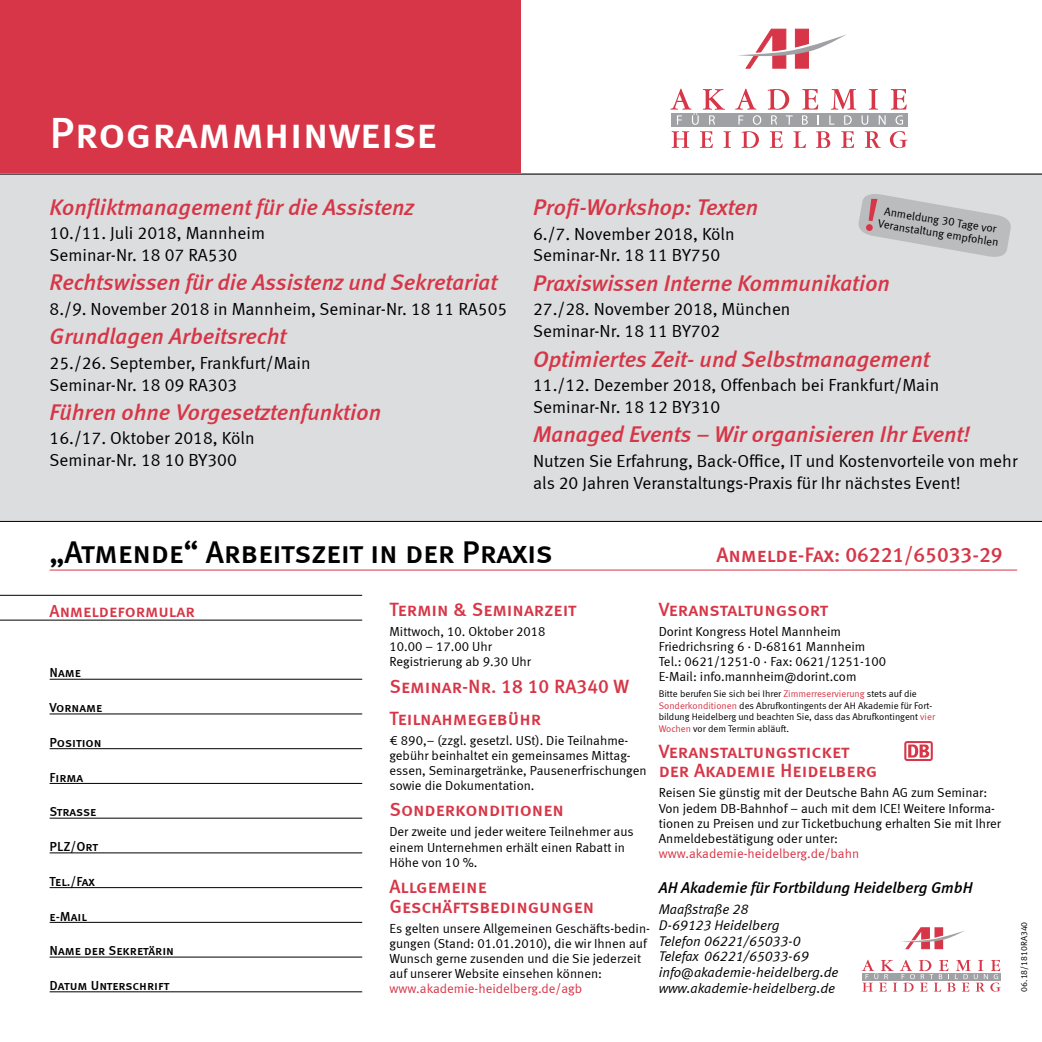
<style>
.page{position:relative;width:1042px;height:1042px;background:#fff}
.page>*{position:absolute;margin:0;border:0;box-sizing:border-box;transform-origin:0 0}
.t1{font:43.75px "Meta Medium LF Caps";letter-spacing:-.005em;color:#fff}
.t2{font:31.5px "Meta Medium LF Caps";letter-spacing:-.01em;color:#000}
.t3{font:italic 22.75px "Meta Medium LF";color:#d63647}
.t4{font:21px "Meta Medium LF Caps";color:#d63647}
.t5{font:19.25px/19.2px "Meta Medium LF Caps";color:#d63647}
.t6{font:17.5px/21.9px "Meta Normal LF";color:#000}
.t7{font:17.5px "Meta Medium LF Caps";color:#d63647}
.t8{font:italic 15.75px "Meta Medium LF";color:#000}
.t9{font:italic 14px/15.8px "Meta Normal LF";color:#000}
.t10{font:13.12px/15px "Meta Normal LF";color:#000}
.t11{font:13.12px "Meta Medium LF Caps";color:#000}
.t12{font:13.12px "Meta Normal LF";color:#d63647}
.t13{font:11.55px "Meta Normal LF";color:#000}
.t14{font:9.62px/11.4px "Meta Normal LF";color:#000}
.t15{font:8.75px "Meta Normal LF";color:#000}
.s1{color:#d63647}
</style>
<div class="page">
<div style="left:0;top:0;width:521px;height:174px;background:#d63647"></div>
<div style="left:0;top:174px;width:1042px;height:347px;background:#dcddde"></div>
<svg style="left:738px;top:29px;width:108px;height:39px"></svg>
<svg style="left:671px;top:131px;width:18px;height:17px"></svg>
<svg style="left:700px;top:131px;width:13px;height:17px"></svg>
<svg style="left:723px;top:131px;width:8px;height:17px"></svg>
<svg style="left:741px;top:131px;width:18px;height:17px"></svg>
<svg style="left:770px;top:131px;width:13px;height:17px"></svg>
<svg style="left:793px;top:131px;width:13px;height:17px"></svg>
<svg style="left:816px;top:131px;width:14px;height:17px"></svg>
<svg style="left:841px;top:131px;width:13px;height:17px"></svg>
<svg style="left:865px;top:131px;width:16px;height:17px"></svg>
<svg style="left:890px;top:131px;width:17px;height:17px"></svg>
<div style="left:672px;top:113px;width:236px;height:14px;background:#9fa1a4"></div>
<svg style="left:670px;top:89px;width:55px;height:36px"></svg>
<svg style="left:735px;top:89px;width:26px;height:36px"></svg>
<svg style="left:767px;top:89px;width:25px;height:36px"></svg>
<svg style="left:802px;top:89px;width:17px;height:36px"></svg>
<svg style="left:829px;top:89px;width:56px;height:36px"></svg>
<svg style="left:891px;top:89px;width:16px;height:36px"></svg>
<hr style="left:0;top:521px;width:1042px;height:1px;background:#000">
<hr style="left:0;top:174px;width:1042px;height:1px;background:#000">
<hr style="left:50px;top:569px;width:967px;height:1px;background:#d63647">
<hr style="left:0;top:595px;width:362px;height:1px;background:#000">
<hr style="left:0;top:620px;width:362px;height:1px;background:#000">
<hr style="left:50px;top:679px;width:312px;height:1px;background:#000">
<hr style="left:50px;top:713px;width:312px;height:1px;background:#000">
<hr style="left:50px;top:748px;width:312px;height:1px;background:#000">
<hr style="left:50px;top:783px;width:312px;height:1px;background:#000">
<hr style="left:50px;top:818px;width:312px;height:1px;background:#000">
<hr style="left:50px;top:852px;width:312px;height:1px;background:#000">
<hr style="left:50px;top:887px;width:312px;height:1px;background:#000">
<hr style="left:50px;top:922px;width:312px;height:1px;background:#000">
<hr style="left:50px;top:956px;width:312px;height:1px;background:#000">
<hr style="left:50px;top:991px;width:312px;height:1px;background:#000">
<svg style="left:902px;top:927px;width:63px;height:22px"></svg>
<svg style="left:861px;top:959px;width:140px;height:32px"></svg>
<div style="left:904px;top:741px;width:29px;height:20px;background:#d63647;border-radius:3px"></div>
<svg style="left:906px;top:743px;width:25px;height:16px"></svg>
<svg style="left:908px;top:744px;width:21px;height:13px"></svg>
<svg style="left:858px;top:194px;width:153px;height:63px"></svg>
<h1 class="t1" style="left:50px;top:107px;width:389px">Programmhinweise</h1>
<h3 class="t3" style="left:50px;top:193px;width:366px">Konfliktmanagement für die Assistenz</h3>
<h3 class="t6" style="left:50px;top:222px;width:217px">10./11. Juli 2018, Mannheim<br>Seminar-Nr. 18 07 RA530</h3>
<h3 class="t3" style="left:50px;top:269px;width:449px">Rechtswissen für die Assistenz und Sekretariat</h3>
<h3 class="t6" style="left:50px;top:298px;width:459px">8./9. November 2018 in Mannheim, Seminar-Nr. 18 11 RA505</h3>
<h3 class="t3" style="left:50px;top:323px;width:238px">Grundlagen Arbeitsrecht</h3>
<h3 class="t6" style="left:50px;top:351px;width:263px">25./26. September, Frankfurt/Main<br>Seminar-Nr. 18 09 RA303</h3>
<h3 class="t3" style="left:50px;top:398px;width:333px">Führen ohne Vorgesetztenfunktion</h3>
<h3 class="t6" style="left:50px;top:427px;width:206px">16./17. Oktober 2018, Köln<br>Seminar-Nr. 18 10 BY300</h3>
<h3 class="t3" style="left:533px;top:194px;width:227px">Profi-Workshop: Texten</h3>
<h3 class="t6" style="left:533px;top:222px;width:203px">6./7. November 2018, Köln<br>Seminar-Nr. 18 11 BY750</h3>
<h3 class="t3" style="left:533px;top:269px;width:358px">Praxiswissen Interne Kommunikation</h3>
<h3 class="t6" style="left:533px;top:298px;width:259px">27./28. November 2018, München<br>Seminar-Nr. 18 11 BY702</h3>
<h3 class="t3" style="left:533px;top:345px;width:398px">Optimiertes Zeit- und Selbstmanagement</h3>
<h3 class="t6" style="left:533px;top:374px;width:408px">11./12. Dezember 2018, Offenbach bei Frankfurt/Main<br>Seminar-Nr. 18 12 BY310</h3>
<h3 class="t3" style="left:533px;top:421px;width:439px">Managed Events – Wir organisieren Ihr Event!</h3>
<h3 class="t6" style="left:533px;top:449px;width:486px">Nutzen Sie Erfahrung, Back-Office, IT und Kostenvorteile von mehr als 20 Jahren Veranstaltungs-Praxis für Ihr nächstes Event!</h3>
<p class="t13" style="left:885px;top:205px;width:115px;rotate:9deg">Anmeldung 30 Tage vor</p>
<p class="t13" style="left:879px;top:217px;width:123px;rotate:9deg">Veranstaltung empfohlen</p>
<h2 class="t2" style="left:50px;top:533px;width:505px">„Atmende“ Arbeitszeit in der Praxis</h2>
<h3 class="t7" style="left:50px;top:600px;width:147px">Anmeldeformular</h3>
<h3 class="t5" style="left:389px;top:599px;width:189px">Termin &amp; Seminarzeit</h3>
<p class="t10" style="left:389px;top:624px;width:158px">Mittwoch, 10. Oktober 2018<br>10.00 – 17.00 Uhr<br>Registrierung ab 9.30 Uhr</p>
<h3 class="t5" style="left:389px;top:670px;width:241px;line-height:31.7px">Seminar-Nr. 18 10 RA340 W<br>Teilnahmegebühr</h3>
<p class="t10" style="left:389px;top:732px;width:259px">€ 890,– (zzgl. gesetzl. USt). Die Teilnahme&shy;gebühr beinhaltet ein gemeinsames Mittag&shy;essen, Seminargetränke, Pausenerfrischungen sowie die Dokumentation.</p>
<h3 class="t5" style="left:389px;top:800px;width:176px">Sonderkonditionen</h3>
<p class="t10" style="left:389px;top:824px;width:246px">Der zweite und jeder weitere Teilnehmer aus einem Unternehmen erhält einen Rabatt in<br>Höhe von 10 %.</p>
<h3 class="t5" style="left:389px;top:877px;width:206px">Allgemeine<br>Geschäftsbedingungen</h3>
<p class="t10" style="left:389px;top:920px;width:262px">Es gelten unsere Allgemeinen Geschäfts-bedin&shy;gungen (Stand: 01.01.2010), die wir Ihnen auf Wunsch gerne zusenden und die Sie jederzeit auf unserer Website einsehen können:</p>
<p class="t12" style="left:389px;top:980px;width:194px">www.akademie-heidelberg.de/agb</p>
<p class="t11" style="left:50px;top:665px;width:33px">Name</p>
<p class="t11" style="left:50px;top:700px;width:54px">Vorname</p>
<p class="t11" style="left:50px;top:735px;width:54px">Position</p>
<p class="t11" style="left:50px;top:769px;width:35px">Firma</p>
<p class="t11" style="left:50px;top:804px;width:48px">Strasse</p>
<p class="t11" style="left:50px;top:839px;width:50px">PLZ/Ort</p>
<p class="t11" style="left:50px;top:873px;width:47px">Tel./Fax</p>
<p class="t11" style="left:50px;top:908px;width:39px">e-Mail</p>
<p class="t11" style="left:50px;top:943px;width:126px">Name der Sekretärin</p>
<p class="t11" style="left:50px;top:978px;width:121px">Datum Unterschrift</p>
<h3 class="t4" style="left:716px;top:542px;width:288px">Anmelde-Fax: 06221/65033-29</h3>
<h3 class="t5" style="left:659px;top:599px;width:171px">Veranstaltungsort</h3>
<p class="t10" style="left:659px;top:623px;width:229px">Dorint Kongress Hotel Mannheim Friedrichsring 6 · D-68161 Mannheim Tel.: 0621/1251-0 · Fax: 0621/1251-100<br>E-Mail: info.mannheim@dorint.com</p>
<p class="t14" style="left:659px;top:688px;width:278px">Bitte berufen Sie sich bei Ihrer <span class="s1">Zimmerreservierung</span> stets auf die <span class="s1">Sonderkonditionen</span> des Abrufkontingents der AH Akademie für Fort&shy;bildung Heidelberg und beachten Sie, dass das Abrufkontingent <span class="s1">vier Wochen</span> vor dem Termin abläuft.</p>
<h3 class="t5" style="left:659px;top:742px;width:220px">Veranstaltungsticket der Akademie Heidelberg</h3>
<p class="t10" style="left:659px;top:785px;width:344px">Reisen Sie günstig mit der Deutsche Bahn AG zum Seminar:<br>Von jedem DB-Bahnhof − auch mit dem ICE! Weitere Informa&shy;tionen zu Preisen und zur Ticketbuchung erhalten Sie mit Ihrer Anmeldebestätigung oder unter:</p>
<p class="t12" style="left:659px;top:845px;width:202px">www.akademie-heidelberg.de/bahn</p>
<p class="t8" style="left:659px;top:878px;width:315px">AH Akademie für Fortbildung Heidelberg GmbH</p>
<p class="t9" style="left:659px;top:901px;width:181px">Maaßstraße 28<br>D-69123 Heidelberg<br>Telefon 06221/65033-0<br>Telefax 06221/65033-69 info@akademie-heidelberg.de www.akademie-heidelberg.de</p>
<p class="t15" style="left:1019px;top:991px;width:71px;rotate:-90deg">06.18/1810RA340</p>
</div>
